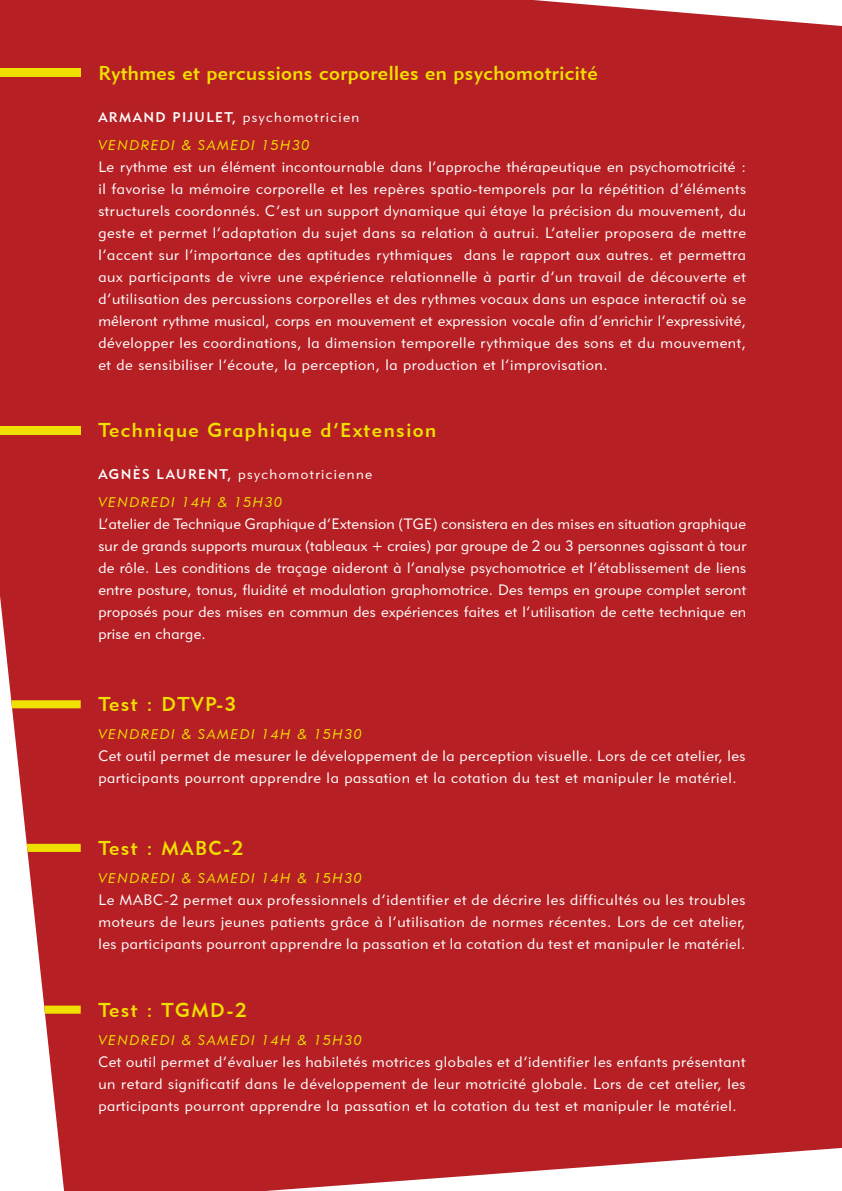
<style>
.page{position:relative;width:842px;height:1191px;background:#b62024}
.page>*{position:absolute;margin:0;border:0;box-sizing:border-box;transform-origin:0 0}
.t1{font:20px "Geometric 415 BT Medium A";letter-spacing:.075em;color:#f0e001}
.t2{font:20px "Geometric 415 BT Medium A";letter-spacing:.02em;color:#f0e001}
.t3{font:15px/22px "Geometric 415 BT Lite A";letter-spacing:.04em;color:#fff;text-align:justify}
.t4{font:14px "Geometric 415 BT Lite Italic A";letter-spacing:.1em;color:#f0e001}
.t5{font:14px "Geometric 415 BT Lite A";letter-spacing:.1em;color:#fff}
.s1{font-family:"Geometric 415 BT Medium A"}
</style>
<div class="page">
<div style="left:0;top:69px;width:81px;height:8px;background:#f0e001"></div>
<div style="left:0;top:426px;width:81px;height:8px;background:#f0e001"></div>
<svg style="left:11px;top:700px;width:70px;height:8px"></svg>
<svg style="left:27px;top:844px;width:54px;height:8px"></svg>
<svg style="left:44px;top:1005px;width:37px;height:8px"></svg>
<h1 class="t2" style="left:98px;top:60px;width:501px">Rythmes et percussions corporelles en psychomotricité</h1>
<p class="t5" style="left:98px;top:108px;width:262px"><span class="s1">ARMAND PIJULET,</span> psychomotricien</p>
<p class="t4" style="left:98px;top:136px;width:213px">VENDREDI &amp; SAMEDI 15H30</p>
<p class="t3" style="left:98px;top:155px;width:649px">Le rythme est un élément incontournable dans l’approche thérapeutique en psychomotricité : il favorise la mémoire corporelle et les repères spatio-temporels par la répétition d’éléments structurels coordonnés. C’est un support dynamique qui étaye la précision du mouvement, du geste et permet l’adaptation du sujet dans sa relation à autrui. L’atelier proposera de mettre l’accent sur l’importance des aptitudes rythmiques dans le rapport aux autres. et permettra aux participants de vivre une expérience relationnelle à partir d’un travail de découverte et d’utilisation des percussions corporelles et des rythmes vocaux dans un espace interactif où se mêleront rythme musical, corps en mouvement et expression vocale afin d’enrichir l’expressivité, développer les coordinations, la dimension temporelle rythmique des sons et du mouvement, et de sensibiliser l’écoute, la perception, la production et l’improvisation.</p>
<h1 class="t1" style="left:98px;top:418px;width:339px">Technique Graphique d’Extension</h1>
<p class="t5" style="left:98px;top:466px;width:275px"><span class="s1">AGNÈS LAURENT,</span> psychomotricienne</p>
<p class="t4" style="left:98px;top:494px;width:185px">VENDREDI 14H &amp; 15H30</p>
<p class="t3" style="left:98px;top:513px;width:649px">L’atelier de Technique Graphique d’Extension (TGE) consistera en des mises en situation graphique sur de grands supports muraux (tableaux + craies) par groupe de 2 ou 3 personnes agissant à tour de rôle. Les conditions de traçage aideront à l’analyse psychomotrice et l’établissement de liens entre posture, tonus, fluidité et modulation graphomotrice. Des temps en groupe complet seront proposés pour des mises en commun des expériences faites et l’utilisation de cette technique en prise en charge.</p>
<h1 class="t1" style="left:98px;top:692px;width:139px">Test : DTVP-3</h1>
<p class="t4" style="left:98px;top:725px;width:265px">VENDREDI &amp; SAMEDI 14H &amp; 15H30</p>
<p class="t3" style="left:98px;top:744px;width:649px">Cet outil permet de mesurer le développement de la perception visuelle. Lors de cet atelier, les participants pourront apprendre la passation et la cotation du test et manipuler le matériel.</p>
<h1 class="t1" style="left:98px;top:835px;width:146px">Test : MABC-2</h1>
<p class="t4" style="left:98px;top:869px;width:265px">VENDREDI &amp; SAMEDI 14H &amp; 15H30</p>
<p class="t3" style="left:98px;top:888px;width:649px">Le MABC-2 permet aux professionnels d’identifier et de décrire les difficultés ou les troubles moteurs de leurs jeunes patients grâce à l’utilisation de normes récentes. Lors de cet atelier, les participants pourront apprendre la passation et la cotation du test et manipuler le matériel.</p>
<h1 class="t1" style="left:98px;top:997px;width:150px">Test : TGMD-2</h1>
<p class="t4" style="left:98px;top:1031px;width:265px">VENDREDI &amp; SAMEDI 14H &amp; 15H30</p>
<p class="t3" style="left:98px;top:1050px;width:649px">Cet outil permet d’évaluer les habiletés motrices globales et d’identifier les enfants présentant un retard significatif dans le développement de leur motricité globale. Lors de cet atelier, les participants pourront apprendre la passation et la cotation du test et manipuler le matériel.</p>
</div>
